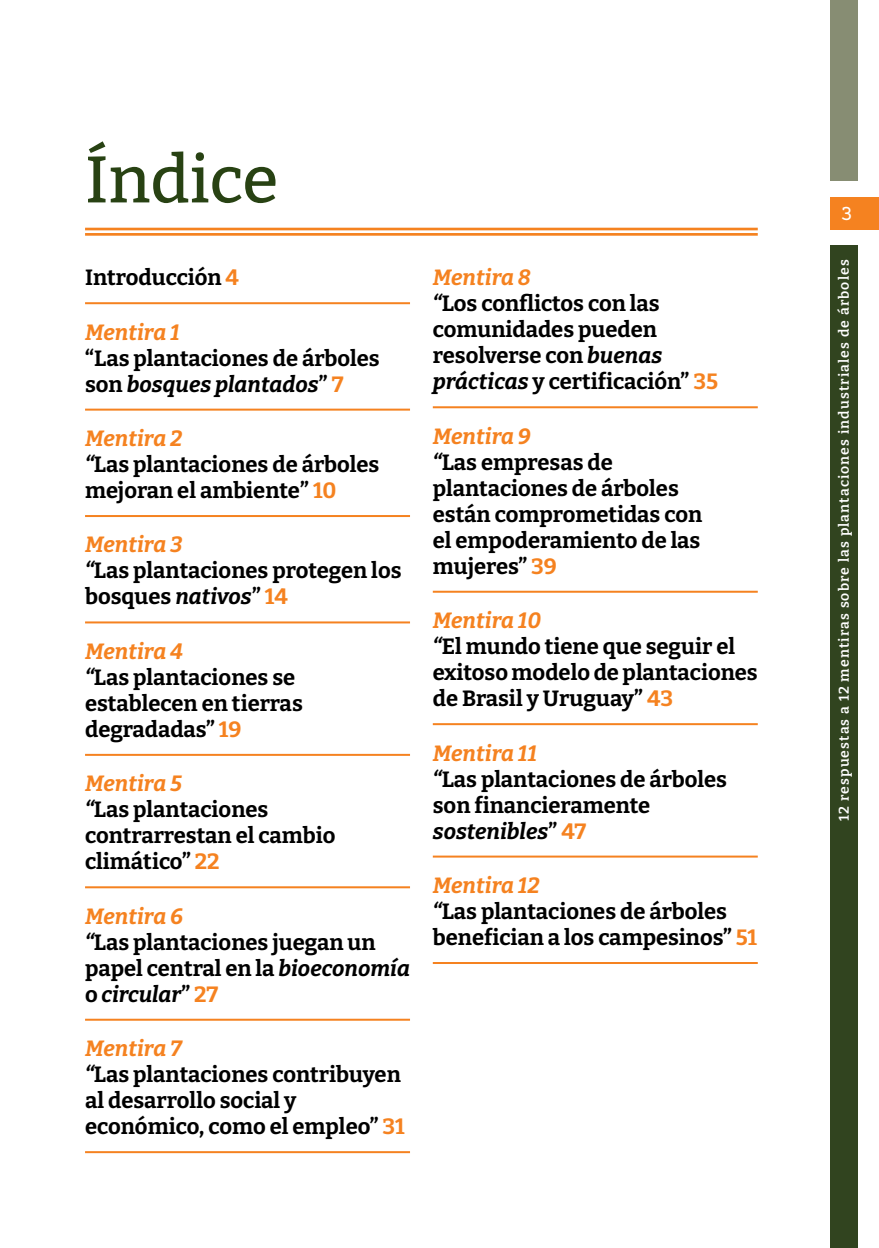
<style>
.page{position:relative;width:879px;height:1248px;background:#fff}
.page>*{position:absolute;margin:0;border:0;box-sizing:border-box;transform-origin:0 0}
.t1{font:500 65.8px "Bitter";color:#284213}
.t2{font:700 22px/26px "Bitter";color:#000}
.t3{font:italic 700 22px "Bitter";color:#f58220}
.t4{font:22px "Courier Prime";color:#fff}
.t5{font:600 14px "Bitter";letter-spacing:.08em;color:#fff}
.s1{color:#f58220}
.s2{font-style:italic}
.s3{font-style:italic;color:#f58220}
</style>
<div class="page">
<div style="left:830px;top:0;width:27px;height:181px;background:#878d73"></div>
<div style="left:830px;top:197px;width:49px;height:32px;background:#f58220"></div>
<div style="left:830px;top:245px;width:27px;height:1002px;background:#31441f"></div>
<hr style="left:85px;top:302px;width:325px;height:2px;background:#f58220">
<hr style="left:85px;top:408px;width:325px;height:2px;background:#f58220">
<hr style="left:85px;top:515px;width:325px;height:2px;background:#f58220">
<hr style="left:85px;top:621px;width:325px;height:2px;background:#f58220">
<hr style="left:85px;top:753px;width:325px;height:2px;background:#f58220">
<hr style="left:85px;top:886px;width:325px;height:2px;background:#f58220">
<hr style="left:85px;top:1018px;width:325px;height:2px;background:#f58220">
<hr style="left:85px;top:1150px;width:325px;height:2px;background:#f58220">
<hr style="left:85px;top:228px;width:673px;height:2px;background:#f58220">
<hr style="left:85px;top:233px;width:673px;height:3px;background:#f58220">
<hr style="left:433px;top:406px;width:325px;height:2px;background:#f58220">
<hr style="left:433px;top:590px;width:325px;height:2px;background:#f58220">
<hr style="left:433px;top:723px;width:325px;height:2px;background:#f58220">
<hr style="left:433px;top:855px;width:325px;height:2px;background:#f58220">
<hr style="left:433px;top:961px;width:325px;height:2px;background:#f58220">
<h1 class="t1" style="left:85px;top:138px;width:195px">Índice</h1>
<p class="t2" style="left:85px;top:264px;width:155px">Introducción <span class="s1">4</span></p>
<p class="t3" style="left:85px;top:318px;width:96px">Mentira 1</p>
<p class="t2" style="left:85px;top:344px;width:296px">“Las plantaciones de árboles son <span class="s2">bosques plantados</span>” <span class="s1">7</span></p>
<p class="t2" style="left:85px;top:425px;width:296px"><span class="s3">Mentira 2<br></span><span class="s2">“</span>Las plantaciones de árboles mejoran el ambiente” <span class="s1">10</span></p>
<p class="t2" style="left:85px;top:531px;width:318px"><span class="s3">Mentira 3<br></span><span class="s2">“</span>Las plantaciones protegen los bosques <span class="s2">nativos</span>” <span class="s1">14</span></p>
<p class="t2" style="left:85px;top:637px;width:219px"><span class="s3">Mentira 4<br></span><span class="s2">“</span>Las plantaciones se establecen en tierras degradadas” <span class="s1">19</span></p>
<p class="t2" style="left:85px;top:770px;width:252px"><span class="s3">Mentira 5<br></span><span class="s2">“</span>Las plantaciones contrarrestan el cambio climático” <span class="s1">22</span></p>
<p class="t2" style="left:85px;top:902px;width:326px"><span class="s3">Mentira 6<br></span><span class="s2">“</span>Las plantaciones juegan un papel central en la <span class="s2">bioeconomía </span>o <span class="s2">circular</span>” <span class="s1">27</span></p>
<p class="t2" style="left:85px;top:1034px;width:321px"><span class="s3">Mentira 7<br></span><span class="s2">“</span>Las plantaciones contribuyen al desarrollo social y económico, como el empleo” <span class="s1">31</span></p>
<p class="t2" style="left:433px;top:264px;width:287px"><span class="s3">Mentira 8<br></span><span class="s2">“</span>Los conflictos con las comunidades pueden resolverse con <span class="s2">buenas prácticas</span> y certificación” <span class="s1">35</span></p>
<p class="t2" style="left:433px;top:422px;width:271px"><span class="s3">Mentira 9<br></span><span class="s2">“</span>Las empresas de plantaciones de árboles están comprometidas con el empoderamiento de las mujeres” <span class="s1">39</span></p>
<p class="t2" style="left:433px;top:607px;width:326px"><span class="s3">Mentira 10<br></span><span class="s2">“</span>El mundo tiene que seguir el exitoso modelo de plantaciones de Brasil y Uruguay” <span class="s1">43</span></p>
<p class="t2" style="left:433px;top:739px;width:296px"><span class="s3">Mentira 11<br></span><span class="s2">“</span>Las plantaciones de árboles son financieramente <span class="s2">sostenibles</span>” <span class="s1">47</span></p>
<p class="t2" style="left:433px;top:871px;width:326px"><span class="s3">Mentira 12<br></span><span class="s2">“</span>Las plantaciones de árboles benefician a los campesinos” <span class="s1">51</span></p>
<p class="t4" style="left:840px;top:200px;width:15px">3</p>
<p class="t5" style="left:835px;top:820px;width:562px;rotate:-90deg">12 respuestas a 12 mentiras sobre las plantaciones industriales de árboles</p>
</div>
